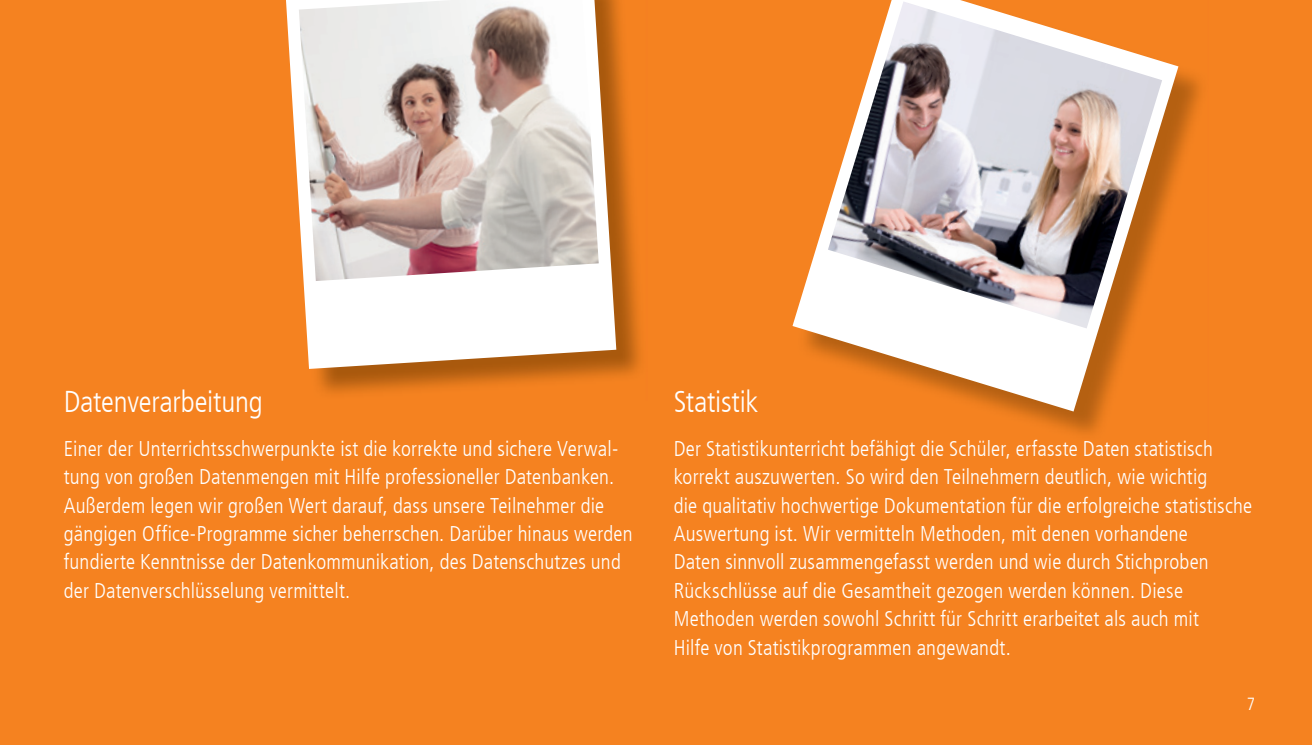
<style>
.page{position:relative;width:1312px;height:745px;background:#fff}
.page>*{position:absolute;margin:0;border:0;box-sizing:border-box;transform-origin:0 0}
.t1{font:300 condensed 30px "Frutiger LT";letter-spacing:-.01em;color:#fff}
.t2{font:300 condensed 21.25px/28.2px "Frutiger LT";letter-spacing:.01em;color:#fff}
.t3{font:300 condensed 17.5px "Frutiger LT";color:#fff}
</style>
<div class="page">
<div style="left:0;top:0;width:1311px;height:744px;background:#f58220"></div>
<img style="left:317px;top:0;width:324px;height:394px">
<svg style="left:286px;top:0;width:330px;height:369px;background:#f0d5bd"></svg>
<img style="left:299px;top:0;width:299px;height:281px">
<img style="left:1006px;top:66px;width:195px;height:368px">
<svg style="left:792px;top:0;width:386px;height:411px"></svg>
<img style="left:827px;top:1px;width:334px;height:327px">
<h1 class="t1" style="left:64px;top:384px;width:200px">Datenverarbeitung</h1>
<p class="t2" style="left:64px;top:434px;width:570px">Einer der Unterrichtsschwerpunkte ist die korrekte und sichere Verwal&shy;tung von großen Datenmengen mit Hilfe professioneller Datenbanken.<br>Außerdem legen wir großen Wert darauf, dass unsere Teilnehmer die gängigen Office-Programme sicher beherrschen. Darüber hinaus werden fundierte Kenntnisse der Datenkommunikation, des Datenschutzes und der Datenverschlüsselung vermittelt.</p>
<h1 class="t1" style="left:673px;top:384px;width:86px">Statistik</h1>
<p class="t2" style="left:673px;top:434px;width:580px">Der Statistikunterricht befähigt die Schüler, erfasste Daten statistisch korrekt auszuwerten. So wird den Teilnehmern deutlich, wie wichtig<br>die qualitativ hochwertige Dokumentation für die erfolgreiche statistische Auswertung ist. Wir vermitteln Methoden, mit denen vorhandene<br>Daten sinnvoll zusammengefasst werden und wie durch Stichproben Rückschlüsse auf die Gesamtheit gezogen werden können. Diese Methoden werden sowohl Schritt für Schritt erarbeitet als auch mit<br>Hilfe von Statistikprogrammen angewandt.</p>
<p class="t3" style="left:1246px;top:693px;width:10px">7</p>
</div>
